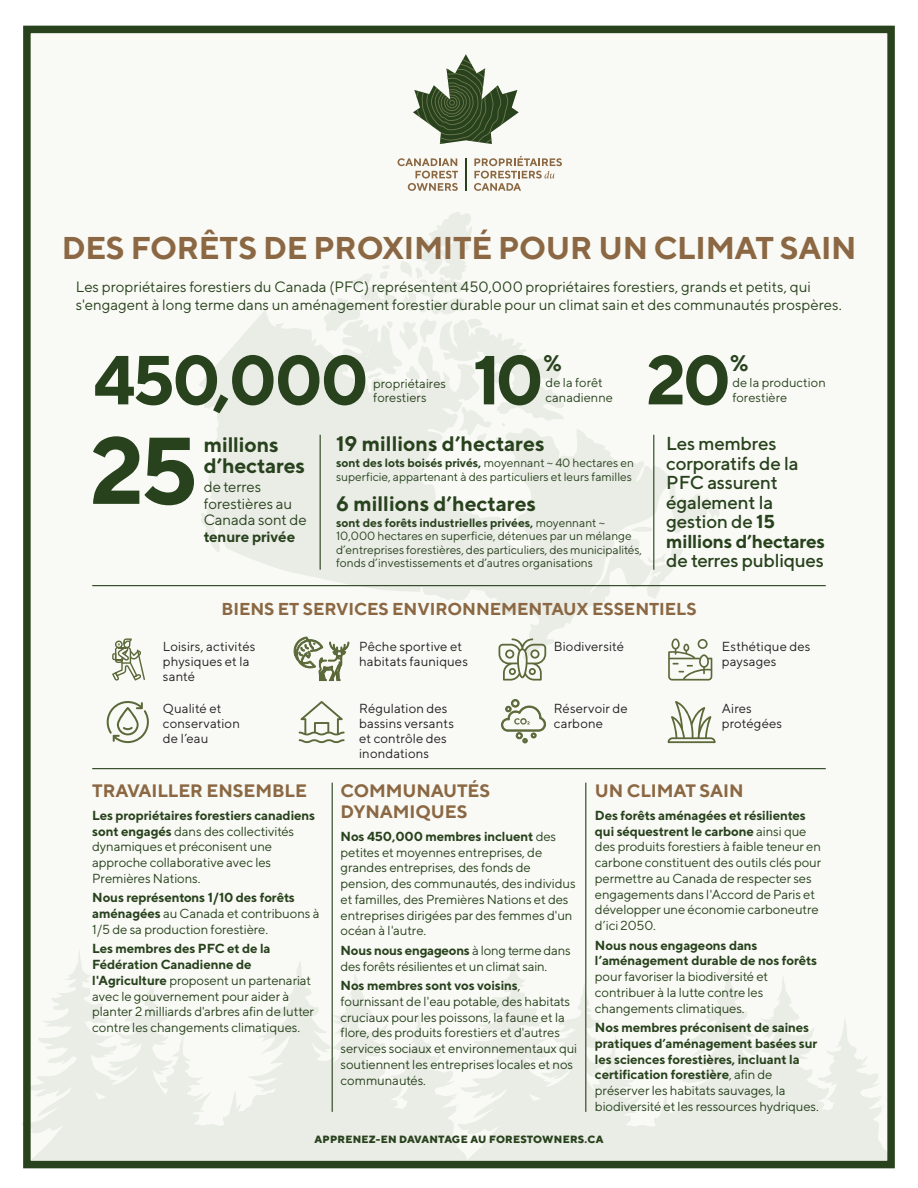
<style>
.page{position:relative;width:918px;height:1188px;background:#fff}
.page>*{position:absolute;margin:0;border:0;box-sizing:border-box;transform-origin:0 0}
.t1{font:700 94.5px "TT Norms";color:#28421d}
.t2{font:700 69.15px "TT Norms";letter-spacing:-.045em;color:#28421d}
.t3{font:700 31.5px "TT Norms";letter-spacing:-.01em;color:#8b6843}
.t4{font:700 22.5px "TT Norms";color:#28421d}
.t5{font:700 21px/21px "TT Norms";color:#28421d}
.t6{font:500 18.75px/19.5px "TT Norms";letter-spacing:-.015em;color:#28421d}
.t7{font:700 18px/21px "TT Norms";letter-spacing:-.005em;color:#8b6843}
.t8{font:700 17.25px "TT Norms";letter-spacing:-.005em;color:#8b6843}
.t9{font:15px/16.5px "TT Norms";letter-spacing:-.005em;color:#28421d}
.t10{font:700 15px "TT Norms";letter-spacing:-.01em;color:#28421d}
.t11{font:13.2px/15.8px "TT Norms";letter-spacing:-.01em;color:#28421d}
.t12{font:700 13.2px/15.8px "TT Norms";letter-spacing:-.01em;color:#28421d}
.t13{font:13.2px/15px "TT Norms";letter-spacing:.005em;color:#231f20}
.t14{font:12.9px/14.4px "TT Norms";color:#28421d}
.t15{font:12px/13.5px "TT Norms";letter-spacing:-.005em;color:#28421d}
.t16{font:800 10.5px "TT Norms";letter-spacing:.025em;color:#28421d}
.s1{font-weight:700}
.s2{font-weight:400}
</style>
<div class="page">
<div style="left:22px;top:949px;width:436px;height:210px;background:#f1f2ed"></div>
<svg style="left:458px;top:954px;width:428px;height:205px;fill:#f6f8f2"></svg>
<svg style="left:333px;top:212px;width:140px;height:97px"></svg>
<svg style="left:199px;top:309px;width:480px;height:348px;fill:#eaece6"></svg>
<svg style="left:665px;top:481px;width:54px;height:54px"></svg>
<svg style="left:648px;top:541px;width:35px;height:22px"></svg>
<svg style="left:199px;top:512px;width:21px;height:42px"></svg>
<hr style="left:332px;top:783px;width:1px;height:329px;background:#28421d">
<hr style="left:585px;top:783px;width:1px;height:329px;background:#28421d">
<hr style="left:92px;top:768px;width:734px;height:1px;background:#28421d">
<hr style="left:92px;top:585px;width:734px;height:1px;background:#28421d">
<svg style="left:413px;top:54px;width:106px;height:90px"></svg>
<svg style="left:398px;top:158px;width:60px;height:33px"></svg>
<svg style="left:474px;top:156px;width:88px;height:35px"></svg>
<hr style="left:465px;top:158px;width:2px;height:33px;background:#28421d">
<hr style="left:320px;top:435px;width:1px;height:135px;background:#28421d">
<hr style="left:653px;top:435px;width:1px;height:135px;background:#28421d">
<svg style="left:112px;top:638px;width:33px;height:43px"></svg>
<svg style="left:293px;top:632px;width:56px;height:49px"></svg>
<svg style="left:499px;top:638px;width:47px;height:43px"></svg>
<svg style="left:668px;top:638px;width:44px;height:43px"></svg>
<svg style="left:668px;top:701px;width:48px;height:42px"></svg>
<svg style="left:106px;top:700px;width:43px;height:43px"></svg>
<svg style="left:299px;top:701px;width:46px;height:42px"></svg>
<svg style="left:501px;top:699px;width:45px;height:44px"></svg>
<div style="left:23px;top:26px;width:872px;height:1142px;border:8px solid #28421d"></div>
<h3 class="t3" style="left:62px;top:229px;width:796px">DES FORÊTS DE PROXIMITÉ POUR UN CLIMAT SAIN</h3>
<p class="t9" style="left:76px;top:277px;width:767px;line-height:18px">Les propriétaires forestiers du Canada (PFC) représentent 450,000 propriétaires forestiers, grands et petits, qui s'engagent à long terme dans un aménagement forestier durable pour un climat sain et des communautés prospères.</p>
<h2 class="t2" style="left:93px;top:337px;width:278px">450,000</h2>
<h2 class="t2" style="left:473px;top:337px;width:73px">10</h2>
<h3 class="t4" style="left:544px;top:349px;width:20px">%</h3>
<h2 class="t2" style="left:646px;top:337px;width:87px">20</h2>
<h3 class="t4" style="left:730px;top:349px;width:20px">%</h3>
<p class="t14" style="left:373px;top:376px;width:74px">propriétaires forestiers</p>
<p class="t14" style="left:546px;top:375px;width:69px">de la forêt canadienne</p>
<p class="t14" style="left:732px;top:375px;width:95px">de la production</p>
<p class="t14" style="left:732px;top:390px;width:56px">forestière</p>
<h1 class="t1" style="left:90px;top:411px;width:110px">25</h1>
<h3 class="t5" style="left:204px;top:433px;width:103px">millions d’hectares</h3>
<h3 class="t5" style="left:336px;top:433px;width:210px">19 millions d’hectares</h3>
<p class="t15" style="left:336px;top:456px;width:299px"><span class="s1">sont des lots boisés privés,</span> moyennant ~ 40 hectares en superficie, appartenant à des particuliers et leurs familles</p>
<h3 class="t5" style="left:336px;top:492px;width:202px">6 millions d’hectares</h3>
<p class="t15" style="left:336px;top:515px;width:307px"><span class="s1">sont des forêts industrielles privées,</span> moyennant ~ 10,000 hectares en superficie, détenues par un mélange d’entreprises forestières, des particuliers, des municipalités, fonds d’investissements et d’autres organisations</p>
<p class="t9" style="left:204px;top:479px;width:105px">de terres forestières au<br>Canada sont de</p>
<p class="t10" style="left:204px;top:527px;width:93px">tenure privée</p>
<h3 class="t6" style="left:666px;top:434px;width:160px">Les membres corporatifs de la<br>PFC assurent également la gestion de <span class="s1">15 millions d’hectares</span></h3>
<h3 class="t6" style="left:666px;top:551px;width:159px">de terres publiques</h3>
<h3 class="t8" style="left:222px;top:598px;width:477px">BIENS ET SERVICES ENVIRONNEMENTAUX ESSENTIELS</h3>
<p class="t13" style="left:163px;top:639px;width:94px">Loisirs, activités physiques et la santé</p>
<p class="t13" style="left:359px;top:639px;width:110px">Pêche sportive et habitats fauniques</p>
<p class="t13" style="left:554px;top:639px;width:72px">Biodiversité</p>
<p class="t13" style="left:722px;top:639px;width:90px">Esthétique des paysages</p>
<p class="t13" style="left:359px;top:700px;width:96px">Régulation des bassins versants et contrôle des inondations</p>
<p class="t13" style="left:163px;top:700px;width:78px">Qualité et conservation de l’eau</p>
<p class="t13" style="left:554px;top:700px;width:76px">Réservoir de carbone</p>
<p class="t13" style="left:722px;top:700px;width:62px">Aires protégées</p>
<h3 class="t7" style="left:341px;top:779px;width:151px">COMMUNAUTÉS<br>DYNAMIQUES</h3>
<p class="t11" style="left:341px;top:828px;width:237px"><span class="s1">Nos 450,000 membres incluent</span> des petites et moyennes entreprises, de grandes entreprises, des fonds de pension, des communautés, des individus et familles, des Premières Nations et des entreprises dirigées par des femmes d'un océan à l'autre.</p>
<p class="t11" style="left:341px;top:942px;width:232px"><span class="s1">Nous nous engageons</span> à long terme dans des forêts résilientes et un climat sain.</p>
<p class="t11" style="left:341px;top:977px;width:238px"><span class="s1">Nos membres sont vos voisins</span>, fournissant de l'eau potable, des habitats cruciaux pour les poissons, la faune et la flore, des produits forestiers et d'autres services sociaux et environnementaux qui soutiennent les entreprises locales et nos communautés.</p>
<h3 class="t7" style="left:595px;top:779px;width:150px">UN CLIMAT SAIN</h3>
<p class="t11" style="left:595px;top:807px;width:228px"><span class="s1">Des forêts aménagées et résilientes qui séquestrent le carbone</span> ainsi que des produits forestiers à faible teneur en carbone constituent des outils clés pour permettre au Canada de respecter ses engagements dans l'Accord de Paris et développer une économie carboneutre d’ici 2050.</p>
<p class="t12" style="left:595px;top:937px;width:223px">Nous nous engageons dans l’aménagement durable de nos forêts</p>
<p class="t11" style="left:595px;top:968px;width:175px">pour favoriser la biodiversité et contribuer à la lutte contre les changements climatiques.</p>
<p class="t12" style="left:595px;top:1019px;width:225px">Nos membres préconisent de saines pratiques d’aménagement basées sur les sciences forestières, incluant la certification forestière<span class="s2">, afin de préserver les habitats sauvages, la biodiversité et les ressources hydriques.</span></p>
<p class="t16" style="left:315px;top:1132px;width:291px">APPRENEZ-EN DAVANTAGE AU FORESTOWNERS.CA</p>
<h3 class="t7" style="left:92px;top:779px;width:216px">TRAVAILLER ENSEMBLE</h3>
<p class="t11" style="left:92px;top:807px;width:224px"><span class="s1">Les propriétaires forestiers canadiens sont engagés</span> dans des collectivités dynamiques et préconisent une approche collaborative avec les<br>Premières Nations.</p>
<p class="t11" style="left:92px;top:890px;width:229px"><span class="s1">Nous représentons 1/10 des forêts aménagées</span> au Canada et contribuons à<br>1/5 de sa production forestière.</p>
<p class="t11" style="left:92px;top:941px;width:223px"><span class="s1">Les membres des PFC et de la Fédération Canadienne de l'Agriculture</span> proposent un partenariat avec le gouvernement pour aider à planter 2 milliards d'arbres afin de lutter contre les changements climatiques.</p>
</div>
